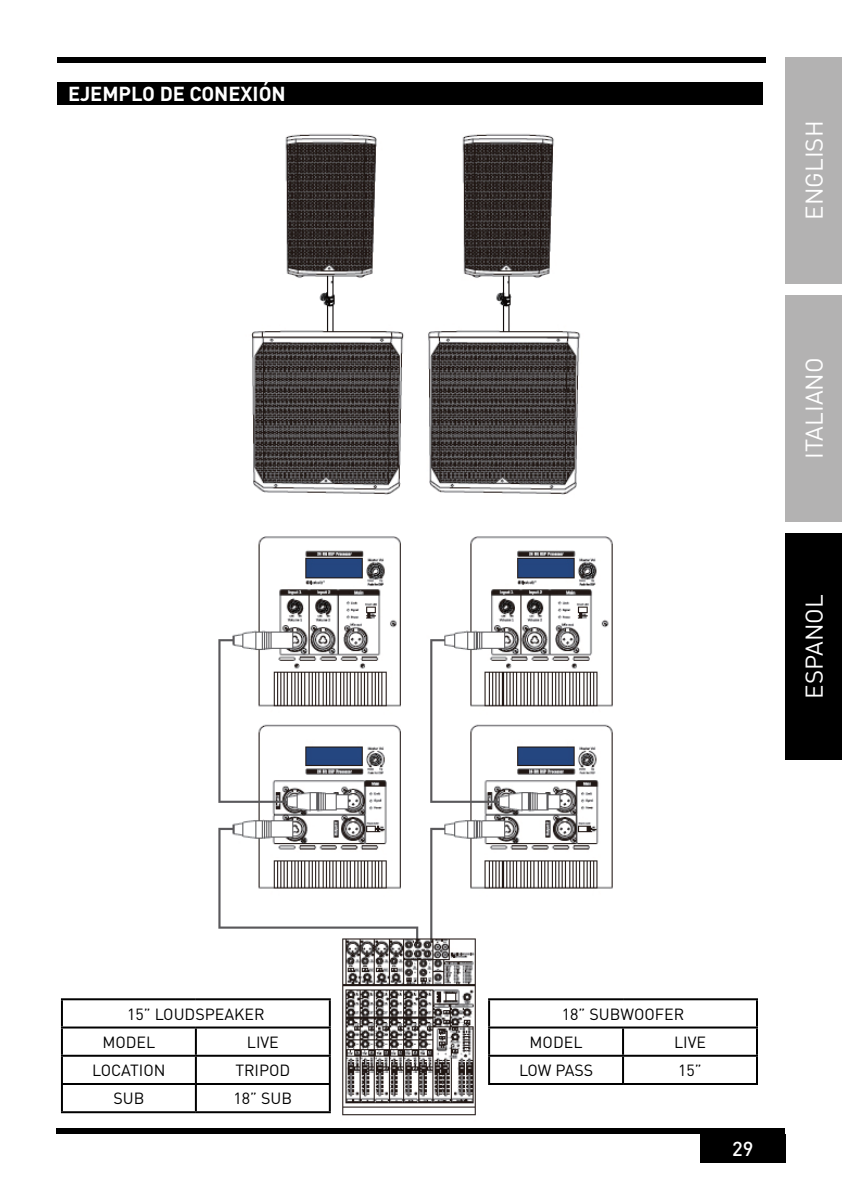
<style>
.page{position:relative;width:842px;height:1191px;background:#fff}
.page>*{position:absolute;margin:0;border:0;box-sizing:border-box;transform-origin:0 0}
.t1{font:24px "DIN Pro";color:#fff}
.t2{font:700 20px "DIN Pro";color:#fff}
.t3{font:500 20px "DIN Pro";color:#fff}
.t4{font:16px/28.2px "DIN Pro";color:#000}
</style>
<div class="page">
<div style="left:785px;top:295px;width:57px;height:227px;background:#b3b2b2"></div>
<div style="left:57px;top:57px;width:708px;height:5px;background:#000"></div>
<div style="left:57px;top:1128px;width:728px;height:6px;background:#000"></div>
<div style="left:700px;top:1134px;width:85px;height:28px;background:#000"></div>
<div style="left:785px;top:533px;width:57px;height:227px;background:#000"></div>
<div style="left:785px;top:57px;width:57px;height:226px;background:#b3b2b2"></div>
<div style="left:57px;top:82px;width:706px;height:23px;background:#000"></div>
<img style="left:202px;top:133px;width:427px;height:983px">
<hr style="left:61px;top:998px;width:135px;height:2px;background:#000">
<hr style="left:61px;top:1000px;width:2px;height:26px;background:#000">
<hr style="left:196px;top:998px;width:135px;height:2px;background:#000">
<hr style="left:329px;top:1000px;width:2px;height:26px;background:#000">
<hr style="left:61px;top:1026px;width:135px;height:2px;background:#000">
<hr style="left:61px;top:1028px;width:2px;height:26px;background:#000">
<hr style="left:196px;top:1026px;width:135px;height:2px;background:#000">
<hr style="left:195px;top:1028px;width:2px;height:26px;background:#000">
<hr style="left:329px;top:1028px;width:2px;height:26px;background:#000">
<hr style="left:61px;top:1054px;width:135px;height:2px;background:#000">
<hr style="left:61px;top:1056px;width:2px;height:27px;background:#000">
<hr style="left:196px;top:1054px;width:135px;height:2px;background:#000">
<hr style="left:195px;top:1056px;width:2px;height:27px;background:#000">
<hr style="left:329px;top:1056px;width:2px;height:27px;background:#000">
<hr style="left:61px;top:1083px;width:135px;height:2px;background:#000">
<hr style="left:61px;top:1085px;width:2px;height:26px;background:#000">
<hr style="left:196px;top:1083px;width:135px;height:2px;background:#000">
<hr style="left:195px;top:1085px;width:2px;height:26px;background:#000">
<hr style="left:329px;top:1085px;width:2px;height:26px;background:#000">
<hr style="left:61px;top:1111px;width:135px;height:2px;background:#000">
<hr style="left:196px;top:1111px;width:135px;height:2px;background:#000">
<hr style="left:488px;top:998px;width:135px;height:2px;background:#000">
<hr style="left:488px;top:1000px;width:2px;height:26px;background:#000">
<hr style="left:623px;top:998px;width:135px;height:2px;background:#000">
<hr style="left:756px;top:1000px;width:2px;height:26px;background:#000">
<hr style="left:488px;top:1026px;width:135px;height:2px;background:#000">
<hr style="left:488px;top:1028px;width:2px;height:26px;background:#000">
<hr style="left:623px;top:1026px;width:135px;height:2px;background:#000">
<hr style="left:622px;top:1028px;width:2px;height:26px;background:#000">
<hr style="left:756px;top:1028px;width:2px;height:26px;background:#000">
<hr style="left:488px;top:1054px;width:135px;height:2px;background:#000">
<hr style="left:488px;top:1056px;width:2px;height:27px;background:#000">
<hr style="left:623px;top:1054px;width:135px;height:2px;background:#000">
<hr style="left:622px;top:1056px;width:2px;height:27px;background:#000">
<hr style="left:756px;top:1056px;width:2px;height:27px;background:#000">
<hr style="left:488px;top:1083px;width:135px;height:2px;background:#000">
<hr style="left:623px;top:1083px;width:135px;height:2px;background:#000">
<p class="t2" style="left:68px;top:80px;width:219px">EJEMPLO DE CONEXIÓN</p>
<h1 class="t1" style="left:798px;top:220px;width:100px;rotate:-90deg">ENGLISH</h1>
<h1 class="t1" style="left:798px;top:459px;width:103px;rotate:-90deg">ITALIANO</h1>
<h1 class="t1" style="left:798px;top:698px;width:106px;rotate:-90deg">ESPANOL</h1>
<p class="t4" style="left:102px;top:999px;width:164px;text-indent:25px">15” LOUDSPEAKER<br>MODEL</p>
<p class="t4" style="left:247px;top:1027px;width:34px">LIVE</p>
<p class="t4" style="left:530px;top:999px;width:156px;text-indent:32px">18” SUBWOOFER<br>MODEL</p>
<p class="t4" style="left:674px;top:1027px;width:34px">LIVE</p>
<p class="t4" style="left:92px;top:1055px;width:75px">LOCATION</p>
<p class="t4" style="left:235px;top:1055px;width:57px">TRIPOD</p>
<p class="t4" style="left:113px;top:1083px;width:33px">SUB</p>
<p class="t4" style="left:233px;top:1083px;width:60px">18” SUB</p>
<p class="t4" style="left:519px;top:1055px;width:76px">LOW PASS</p>
<p class="t4" style="left:678px;top:1055px;width:25px">15”</p>
<p class="t3" style="left:732px;top:1135px;width:23px">29</p>
</div>
